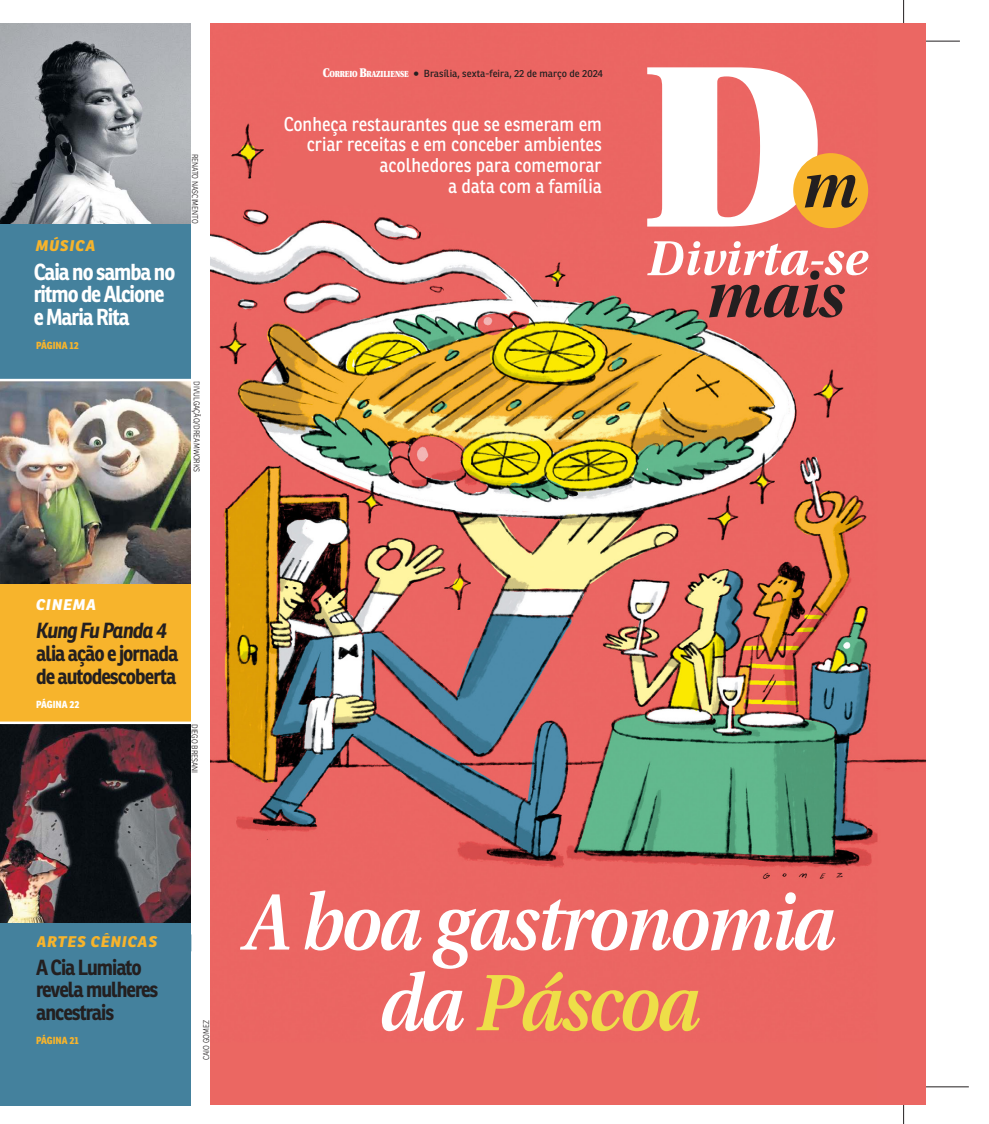
<style>
.page{position:relative;width:989px;height:1124px;background:#fff}
.page>*{position:absolute;margin:0;border:0;box-sizing:border-box;transform-origin:0 0}
.t1{font:italic 600 79.62px/80.6px "Utopia";letter-spacing:-.025em;color:#fff;text-align:center;scale:.9 1}
.t2{font:700 22.5px/22.5px "Ronnia";letter-spacing:-.05em;color:#fff;scale:.9 1}
.t3{font:700 21.25px/22.5px "Ronnia";letter-spacing:-.05em;color:#231f20;scale:.9 1}
.t4{font:italic 700 21.25px "Ronnia";letter-spacing:-.05em;color:#231f20;scale:.9 1}
.t5{font:19.38px/20.6px "Ronnia";color:#fff;text-align:right;scale:.9 1}
.t6{font:italic 800 15px "Ronnia";letter-spacing:.065em;color:#f7b42c}
.t7{font:italic 800 15px "Ronnia";letter-spacing:.065em;color:#fff}
.t8{font:10px "Ronnia";letter-spacing:.005em;color:#231f20}
.t9{font:800 10px "Ronnia";color:#f7b42c;scale:.9 1}
.t10{font:800 10px "Ronnia";letter-spacing:-.005em;color:#fff;scale:.9 1}
.t11{font:300 8.12px "Ronnia";color:#231f20;scale:.9 1}
.s1{font-family:"Utopia";font-weight:900;font-size:12.5px;color:#fff}
.s2{font-family:"Utopia";font-weight:900;font-size:8.75px;color:#fff}
.s3{font-family:"Utopia";font-weight:900;font-size:12.5px}
.s4{color:#eede48}
</style>
<div class="page">
<div style="left:0;top:361px;width:191px;height:381px;background:#f7b42c"></div>
<div style="left:0;top:724px;width:191px;height:381px;background:#44819d"></div>
<img style="left:0;top:381px;width:191px;height:202px">
<hr style="left:915px;top:41px;width:45px;height:1px;background:#231f20">
<hr style="left:915px;top:1086px;width:53px;height:1px;background:#231f20">
<svg style="left:903px;top:1104px;width:1px;height:19px"></svg>
<hr style="left:903px;top:0;width:1px;height:31px;background:#231f20">
<div style="left:0;top:223px;width:191px;height:157px;background:#44819d"></div>
<img style="left:0;top:23px;width:191px;height:200px">
<img style="left:0;top:724px;width:191px;height:198px">
<img style="left:211px;top:23px;width:715px;height:1081px">
<svg style="left:647px;top:241px;width:221px;height:34px"></svg>
<div style="left:793px;top:153px;width:75px;height:75px;background:#f7b42c;border-radius:50%"></div>
<svg style="left:647px;top:67px;width:210px;height:159px"></svg>
<div style="left:810px;top:270px;width:9px;height:10px;background:#231f20;border-radius:50%"></div>
<svg style="left:709px;top:284px;width:136px;height:33px;background:#894341"></svg>
<hr style="left:0;top:379px;width:198px;height:2px;background:#fff">
<hr style="left:0;top:721px;width:201px;height:3px;background:#fff">
<p class="t6" style="left:36px;top:236px;width:61px">MÚSICA</p>
<p class="t2" style="left:34px;top:263px;width:159px">Caia no samba no ritmo de Alcione e Maria Rita</p>
<p class="t9" style="left:36px;top:339px;width:49px">PÁGINA 12</p>
<p class="t11" style="left:199px;top:153px;width:79px;rotate:90deg">RENATO NASCIMENTO</p>
<p class="t11" style="left:201px;top:381px;width:102px;rotate:90deg">DIVULGAÇÃO/DREAMWORKS</p>
<p class="t8" style="left:323px;top:69px;width:282px"><span class="s1">C</span><span class="s2">ORREIO</span> <span class="s1">B</span><span class="s2">RAZILIENSE</span> <span class="s3">•</span> Brasília, sexta-feira, 22 de março de 2024</p>
<p class="t5" style="left:284px;top:115px;width:355px">Conheça restaurantes que se esmeram em criar receitas e em conceber ambientes acolhedores para comemorar<br>a data com a família</p>
<p class="t7" style="left:36px;top:596px;width:61px">CINEMA</p>
<p class="t4" style="left:36px;top:623px;width:147px">Kung Fu Panda 4</p>
<p class="t3" style="left:36px;top:644px;width:159px">alia ação e jornada de autodescoberta</p>
<p class="t10" style="left:36px;top:698px;width:50px">PÁGINA 22</p>
<p class="t11" style="left:199px;top:723px;width:56px;rotate:90deg">DIEGO BRESANI</p>
<p class="t6" style="left:37px;top:932px;width:122px">ARTES CÊNICAS</p>
<p class="t3" style="left:36px;top:957px;width:137px">A Cia Lumiato revela mulheres ancestrais</p>
<p class="t9" style="left:36px;top:1034px;width:49px">PÁGINA 21</p>
<p class="t11" style="left:202px;top:1059px;width:46px;rotate:-90deg">CAIO GOMEZ</p>
<h1 class="t1" style="left:244px;top:889px;width:658px">A boa gastronomia da <span class="s4">Páscoa</span></h1>
</div>
